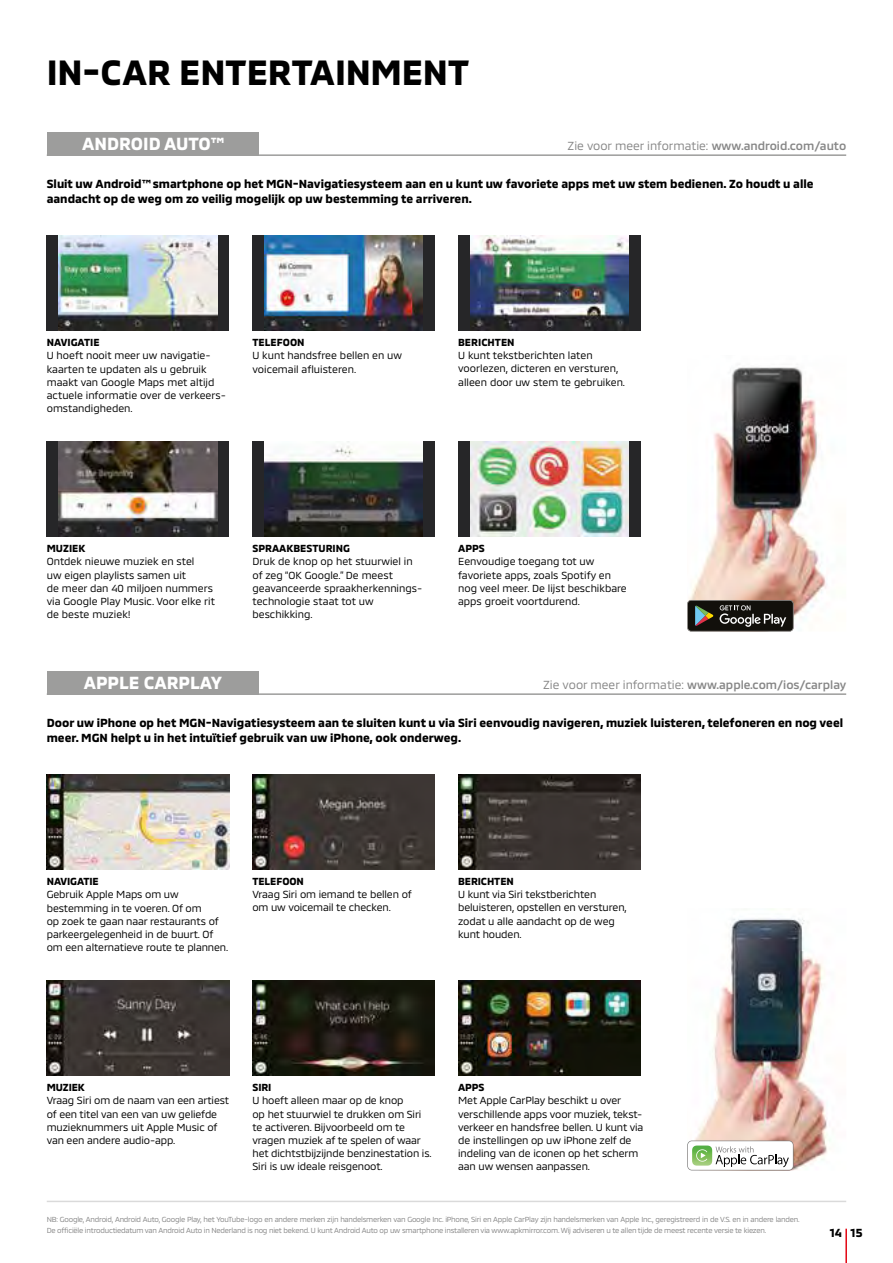
<style>
.page{position:relative;width:893px;height:1263px;background:#fff}
.page>*{position:absolute;margin:0;border:0;box-sizing:border-box;transform-origin:0 0}
.t1{font:700 36px "MMC";letter-spacing:-.01em;color:#000}
.t2{font:700 18px "MMC";color:#fff}
.t3{font:700 12px/15.9px "MMC";color:#000}
.t4{font:500 12px "MMC";color:#878787}
.t5{font:12px "MMC";color:#878787}
.t6{font:10.5px/13.2px "MMC";letter-spacing:-.01em;color:#000}
.t7{font:700 10.5px "MMC";color:#000}
.t8{font:7.5px/11.2px "MMC";letter-spacing:-.03em;color:#878787}
.s1{font-weight:500}
.s2{font-weight:400}
</style>
<div class="page">
<hr style="left:47px;top:154px;width:799px;height:2px;background:#9d9d9c">
<hr style="left:47px;top:693px;width:799px;height:2px;background:#9d9d9c">
<img style="left:687px;top:909px;width:143px;height:261px">
<img style="left:689px;top:367px;width:138px;height:263px">
<svg style="left:687px;top:600px;width:106px;height:31px;background:#363530"></svg>
<svg style="left:687px;top:1140px;width:106px;height:30px"></svg>
<div style="left:688px;top:1141px;width:105px;height:29px;background:#fff;border-radius:4px"></div>
<img style="left:692px;top:1145px;width:20px;height:20px">
<svg style="left:696px;top:1149px;width:11px;height:12px"></svg>
<svg style="left:715px;top:1146px;width:74px;height:21px"></svg>
<hr style="left:47px;top:1201px;width:799px;height:1px;background:#dadada">
<div style="left:47px;top:132px;width:211px;height:24px;background:#9d9d9c"></div>
<div style="left:47px;top:671px;width:211px;height:24px;background:#9d9d9c"></div>
<div style="left:47px;top:235px;width:182px;height:95px;background:#262628"></div>
<img style="left:59px;top:235px;width:158px;height:95px">
<img style="left:47px;top:774px;width:182px;height:95px">
<div style="left:47px;top:441px;width:182px;height:95px;background:#262628"></div>
<img style="left:59px;top:441px;width:158px;height:95px">
<img style="left:47px;top:980px;width:182px;height:95px">
<div style="left:252px;top:235px;width:183px;height:95px;background:#262628"></div>
<img style="left:264px;top:235px;width:159px;height:95px">
<img style="left:252px;top:774px;width:183px;height:95px">
<div style="left:458px;top:235px;width:182px;height:95px;background:#262628"></div>
<img style="left:470px;top:235px;width:159px;height:95px">
<img style="left:458px;top:774px;width:182px;height:95px">
<div style="left:252px;top:441px;width:183px;height:95px;background:#262628"></div>
<img style="left:264px;top:441px;width:159px;height:95px">
<img style="left:252px;top:980px;width:183px;height:95px">
<div style="left:458px;top:441px;width:182px;height:95px;background:#262628"></div>
<img style="left:471px;top:441px;width:157px;height:95px">
<img style="left:458px;top:980px;width:182px;height:95px">
<hr style="left:845px;top:1229px;width:2px;height:34px;background:#e30613">
<h1 class="t1" style="left:47px;top:44px;width:424px">IN-CAR ENTERTAINMENT</h1>
<h2 class="t2" style="left:82px;top:130px;width:144px">ANDROID AUTO™</h2>
<p class="t5" style="left:568px;top:136px;width:280px">Zie voor meer informatie: <span class="s1">www.android.com/auto</span></p>
<p class="t3" style="left:47px;top:174px;width:768px">Sluit uw Android™ smartphone op het MGN-Navigatiesysteem aan en u kunt uw favoriete apps met uw stem bedienen. Zo houdt u alle aandacht op de weg om zo veilig mogelijk op uw bestemming te arriveren.</p>
<p class="t7" style="left:47px;top:334px;width:54px">NAVIGATIE</p>
<p class="t6" style="left:47px;top:348px;width:179px">U hoeft nooit meer uw navigatie&shy;kaarten te updaten als u gebruik maakt van Google Maps met altijd actuele informatie over de verkeers&shy;omstandigheden.</p>
<p class="t7" style="left:252px;top:334px;width:54px">TELEFOON</p>
<p class="t6" style="left:252px;top:348px;width:151px">U kunt handsfree bellen en uw voicemail afluisteren.</p>
<p class="t7" style="left:458px;top:334px;width:58px">BERICHTEN</p>
<p class="t6" style="left:458px;top:348px;width:168px">U kunt tekstberichten laten voorlezen, dicteren en versturen, alleen door uw stem te gebruiken.</p>
<p class="t7" style="left:47px;top:540px;width:40px">MUZIEK</p>
<p class="t6" style="left:47px;top:554px;width:170px">Ontdek nieuwe muziek en stel<br>uw eigen playlists samen uit<br>de meer dan 40 miljoen nummers via Google Play Music. Voor elke rit de beste muziek!</p>
<h2 class="t2" style="left:84px;top:669px;width:140px">APPLE CARPLAY</h2>
<p class="t7" style="left:252px;top:540px;width:99px">SPRAAKBESTURING</p>
<p class="t6" style="left:252px;top:554px;width:170px">Druk de knop op het stuurwiel in of zeg “OK Google.” De meest geavanceerde spraakherkennings&shy;technologie staat tot uw beschikking.</p>
<p class="t7" style="left:458px;top:540px;width:28px">APPS</p>
<p class="t6" style="left:458px;top:554px;width:170px">Eenvoudige toegang tot uw favoriete apps, zoals Spotify en nog veel meer. De lijst beschikbare apps groeit voortdurend.</p>
<p class="t4" style="left:543px;top:675px;width:305px"><span class="s2">Zie voor meer informatie:</span> www.apple.com/ios/carplay</p>
<p class="t3" style="left:47px;top:713px;width:798px">Door uw iPhone op het MGN-Navigatiesysteem aan te sluiten kunt u via Siri eenvoudig navigeren, muziek luisteren, telefoneren en nog veel meer. MGN helpt u in het intuïtief gebruik van uw iPhone, ook onderweg.</p>
<p class="t7" style="left:47px;top:873px;width:54px">NAVIGATIE</p>
<p class="t6" style="left:47px;top:887px;width:183px">Gebruik Apple Maps om uw bestemming in te voeren. Of om<br>op zoek te gaan naar restaurants of parkeergelegenheid in de buurt. Of om een alternatieve route te plannen.</p>
<p class="t7" style="left:252px;top:873px;width:53px">TELEFOON</p>
<p class="t6" style="left:252px;top:887px;width:161px">Vraag Siri om iemand te bellen of om uw voicemail te checken.</p>
<p class="t7" style="left:458px;top:873px;width:57px">BERICHTEN</p>
<p class="t6" style="left:458px;top:887px;width:170px">U kunt via Siri tekstberichten beluisteren, opstellen en versturen, zodat u alle aandacht op de weg kunt houden.</p>
<p class="t7" style="left:47px;top:1079px;width:40px">MUZIEK</p>
<p class="t6" style="left:47px;top:1093px;width:184px">Vraag Siri om de naam van een artiest of een titel van een van uw geliefde muzieknummers uit Apple Music of van een andere audio-app.</p>
<p class="t7" style="left:252px;top:1079px;width:21px">SIRI</p>
<p class="t6" style="left:252px;top:1093px;width:181px">U hoeft alleen maar op de knop<br>op het stuurwiel te drukken om Siri te activeren. Bijvoorbeeld om te vragen muziek af te spelen of waar het dichtstbijzijnde benzinestation is.<br>Siri is uw ideale reisgenoot.</p>
<p class="t7" style="left:458px;top:1079px;width:28px">APPS</p>
<p class="t6" style="left:458px;top:1093px;width:187px">Met Apple CarPlay beschikt u over verschillende apps voor muziek, tekst-- verkeer en handsfree bellen. U kunt via de instellingen op uw iPhone zelf de indeling van de iconen op het scherm aan uw wensen aanpassen.</p>
<p class="t8" style="left:47px;top:1212px;width:754px">NB: Google, Android, Android Auto, Google Play, het YouTube-logo en andere merken zijn handelsmerken van Google Inc. iPhone, Siri en Apple CarPlay zijn handelsmerken van Apple Inc., geregistreerd in de V.S. en in andere landen.<br>De officiële introductiedatum van Android Auto in Nederland is nog niet bekend. U kunt Android Auto op uw smartphone installeren via www.apkmirror.com. Wij adviseren u te allen tijde de meest recente versie te kiezen.</p>
<p class="t3" style="left:830px;top:1223px;width:34px">14 15</p>
</div>
